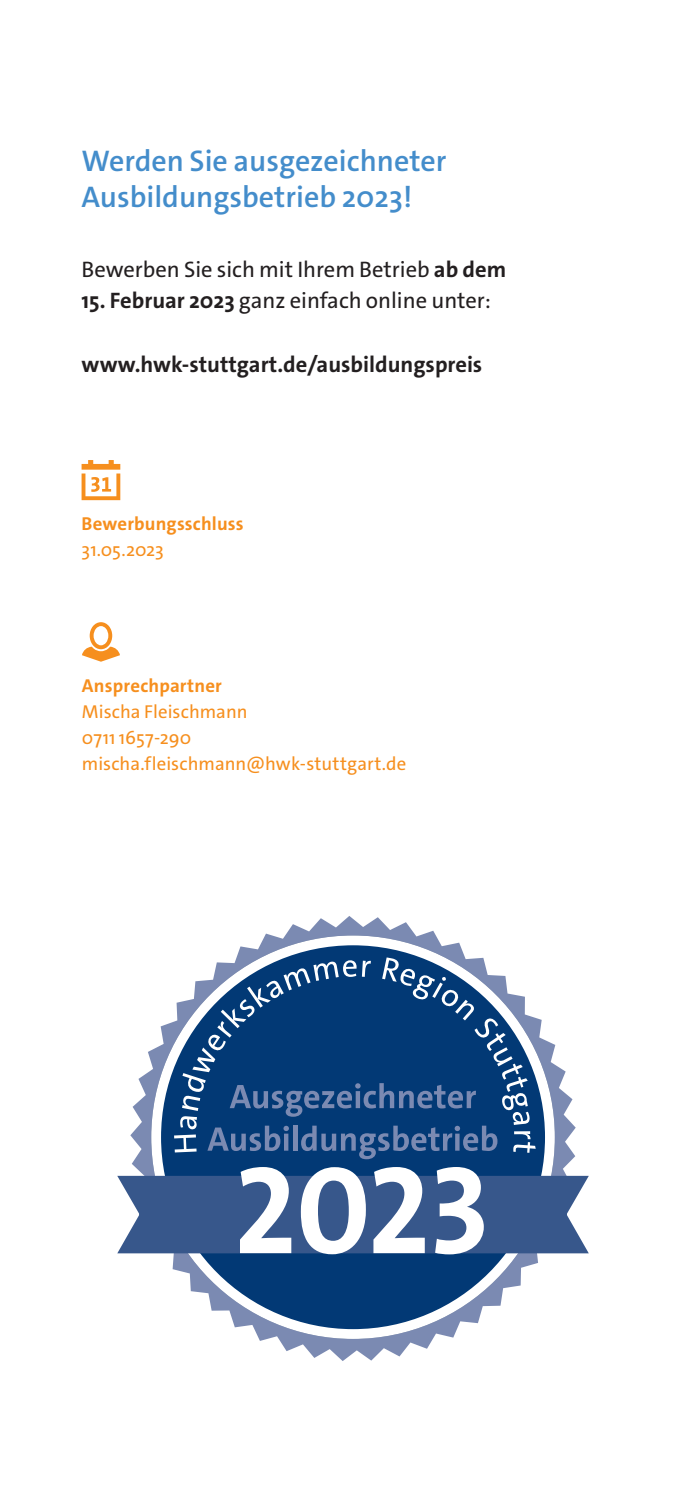
<style>
.page{position:relative;width:688px;height:1489px;background:#fff}
.page>*{position:absolute;margin:0;border:0;box-sizing:border-box;transform-origin:0 0}
.t1{font:600 30px/36px "The Sans C4 s";color:#448dcb}
.t2{font:22.5px "The Sans C4 s";color:#231f20}
.t3{font:700 22.5px "The Sans C4 s";color:#231f20}
.t4{font:18.75px/26.2px "The Sans C4 s";letter-spacing:.005em;color:#f68f1e}
.t5{font:700 18.75px "The Sans C4 s";letter-spacing:.01em;color:#f68f1e}
.s1{font-weight:700}
</style>
<div class="page">
<svg style="left:81px;top:460px;width:39px;height:40px"></svg>
<svg style="left:82px;top:622px;width:38px;height:39px"></svg>
<svg style="left:130px;top:916px;width:445px;height:444px"></svg>
<div style="left:156px;top:940px;width:393px;height:393px;background:#023975;border-radius:50%"></div>
<div style="left:151px;top:935px;width:403px;height:403px;border:10px solid #fff;border-radius:50%"></div>
<svg style="left:174px;top:957px;width:361px;height:202px"></svg>
<svg style="left:117px;top:1166px;width:472px;height:90px;background:#7088ad"></svg>
<h1 class="t1" style="left:81px;top:143px;width:366px">Werden Sie ausgezeichneter<br>Ausbildungsbetrieb 2023!</h1>
<p class="t2" style="left:81px;top:254px;width:426px">Bewerben Sie sich mit Ihrem Betrieb <span class="s1">ab dem</span></p>
<p class="t2" style="left:81px;top:286px;width:411px"><span class="s1">15. Februar 2023</span> ganz einfach online unter:</p>
<p class="t3" style="left:81px;top:350px;width:402px">www.hwk-stuttgart.de/ausbildungspreis</p>
<p class="t5" style="left:81px;top:511px;width:163px">Bewerbungsschluss</p>
<p class="t4" style="left:81px;top:537px;width:84px">31.05.2023</p>
<p class="t5" style="left:82px;top:673px;width:141px">Ansprechpartner</p>
<p class="t4" style="left:82px;top:698px;width:326px">Mischa Fleischmann<br>0711 1657-290 mischa.fleischmann@hwk-stuttgart.de</p>
</div>
